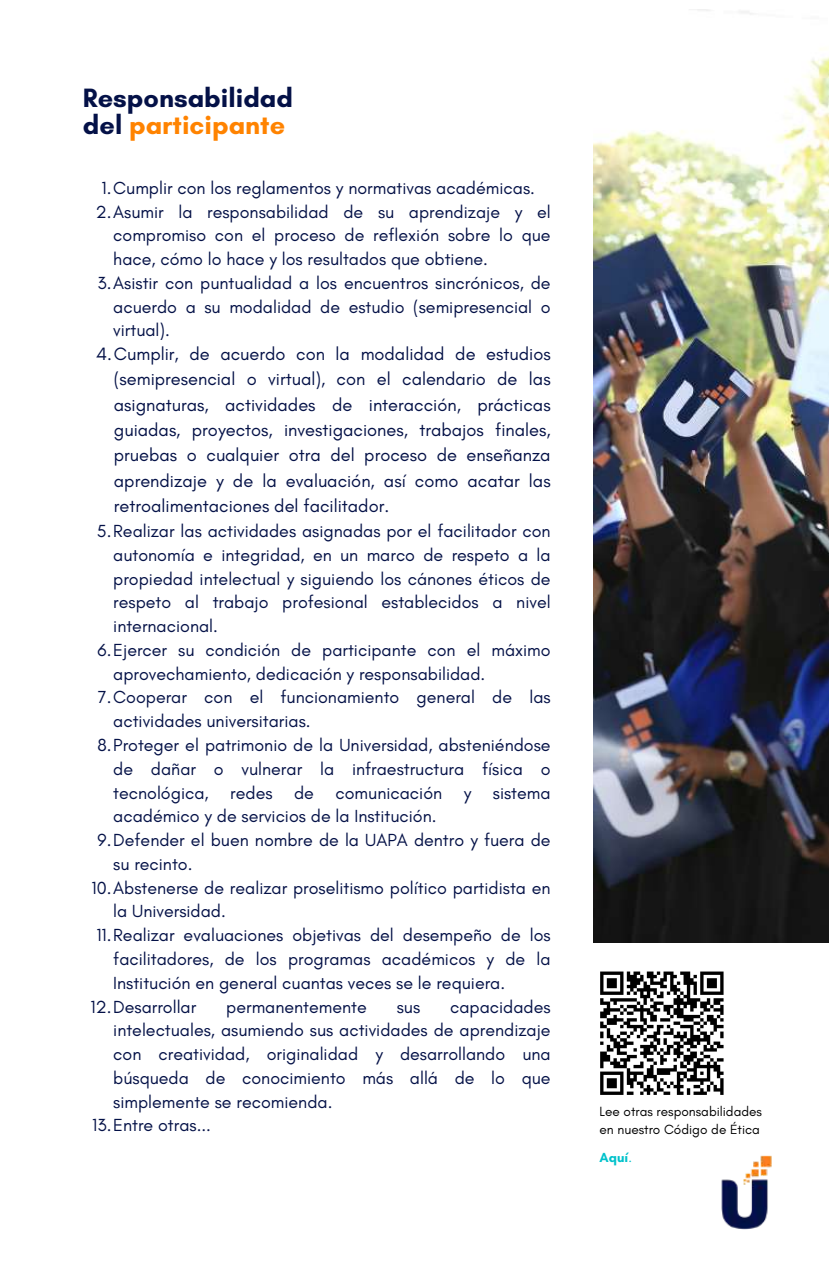
<style>
.page{position:relative;width:829px;height:1276px;background:#fff}
.page>*{position:absolute;margin:0;border:0;box-sizing:border-box;transform-origin:0 0}
.t1{font:700 27px/27px "Glacial Indifference";color:#041147}
.t2{font:18.22px/25.2px "Glacial Indifference";color:#041147;text-align:justify}
.t3{font:17.78px "Glacial Indifference";color:#041147}
.t4{font:13.5px/18px "Glacial Indifference";color:#000}
.t5{font:700 13.5px "Glacial Indifference";color:#00c2cb}
.s1{color:#ff8300}
.s2{font-weight:400}
</style>
<div class="page">
<img style="left:593px;top:10px;width:236px;height:933px">
<img style="left:721px;top:1155px;width:51px;height:75px">
<svg style="left:600px;top:971px;width:124px;height:124px"></svg>
<h1 class="t1" style="left:83px;top:84px;width:212px">Responsabilidad del <span class="s1">participante</span></h1>
<p class="t3" style="left:102px;top:177px;width:435px">1.Cumplir con los reglamentos y normativas académicas.</p>
<p class="t3" style="left:96px;top:201px;width:456px">2.Asumir la responsabilidad de su aprendizaje y el</p>
<p class="t3" style="left:113px;top:224px;width:439px">compromiso con el proceso de reflexión sobre lo que</p>
<p class="t3" style="left:113px;top:248px;width:376px">hace, cómo lo hace y los resultados que obtiene.</p>
<p class="t3" style="left:97px;top:272px;width:455px">3.Asistir con puntualidad a los encuentros sincrónicos, de</p>
<p class="t3" style="left:113px;top:296px;width:439px">acuerdo a su modalidad de estudio (semipresencial o</p>
<p class="t3" style="left:113px;top:319px;width:58px">virtual).</p>
<p class="t2" style="left:114px;top:341px;width:438px;text-indent:-18px">4.Cumplir, de acuerdo con la modalidad de estudios (semipresencial o virtual), con el calendario de las asignaturas, actividades de interacción, prácticas guiadas, proyectos, investigaciones, trabajos finales, pruebas o cualquier otra del proceso de enseñanza aprendizaje y de la evaluación, así como acatar las retroalimentaciones del facilitador.</p>
<p class="t3" style="left:97px;top:520px;width:455px">5.Realizar las actividades asignadas por el facilitador con</p>
<p class="t3" style="left:113px;top:544px;width:439px">autonomía e integridad, en un marco de respeto a la</p>
<p class="t3" style="left:113px;top:568px;width:439px">propiedad intelectual y siguiendo los cánones éticos de</p>
<p class="t3" style="left:113px;top:591px;width:439px">respeto al trabajo profesional establecidos a nivel</p>
<p class="t3" style="left:113px;top:615px;width:106px">internacional.</p>
<p class="t3" style="left:98px;top:639px;width:454px">6.Ejercer su condición de participante con el máximo</p>
<p class="t3" style="left:113px;top:663px;width:373px">aprovechamiento, dedicación y responsabilidad.</p>
<p class="t3" style="left:98px;top:686px;width:454px">7.Cooperar con el funcionamiento general de las</p>
<p class="t3" style="left:113px;top:710px;width:199px">actividades universitarias.</p>
<p class="t3" style="left:97px;top:734px;width:455px">8.Proteger el patrimonio de la Universidad, absteniéndose</p>
<p class="t3" style="left:113px;top:758px;width:439px">de dañar o vulnerar la infraestructura física o</p>
<p class="t3" style="left:113px;top:782px;width:439px">tecnológica, redes de comunicación y sistema</p>
<p class="t3" style="left:113px;top:805px;width:325px">académico y de servicios de la Institución.</p>
<p class="t3" style="left:98px;top:829px;width:454px">9.Defender el buen nombre de la UAPA dentro y fuera de</p>
<p class="t3" style="left:113px;top:853px;width:81px">su recinto.</p>
<p class="t3" style="left:92px;top:877px;width:460px">10.Abstenerse de realizar proselitismo político partidista en</p>
<p class="t3" style="left:113px;top:900px;width:114px">la Universidad.</p>
<p class="t3" style="left:96px;top:924px;width:455px">11.Realizar evaluaciones objetivas del desempeño de los</p>
<p class="t3" style="left:113px;top:948px;width:439px">facilitadores, de los programas académicos y de la</p>
<p class="t3" style="left:113px;top:972px;width:393px">Institución en general cuantas veces se le requiera.</p>
<p class="t3" style="left:91px;top:995px;width:107px">12.Desarrollar</p>
<p class="t3" style="left:226px;top:995px;width:142px">permanentemente</p>
<p class="t3" style="left:397px;top:995px;width:25px">sus</p>
<p class="t3" style="left:450px;top:995px;width:102px">capacidades</p>
<p class="t3" style="left:113px;top:1019px;width:439px">intelectuales, asumiendo sus actividades de aprendizaje</p>
<p class="t3" style="left:113px;top:1043px;width:439px">con creatividad, originalidad y desarrollando una</p>
<p class="t3" style="left:113px;top:1067px;width:439px">búsqueda de conocimiento más allá de lo que</p>
<p class="t3" style="left:113px;top:1091px;width:221px">simplemente se recomienda.</p>
<p class="t3" style="left:92px;top:1114px;width:120px">13.Entre otras...</p>
<p class="t4" style="left:599px;top:1102px;width:164px">Lee otras responsabilidades en nuestro Código de Ética</p>
<p class="t5" style="left:599px;top:1149px;width:34px">Aquí<span class="s2">.</span></p>
</div>
